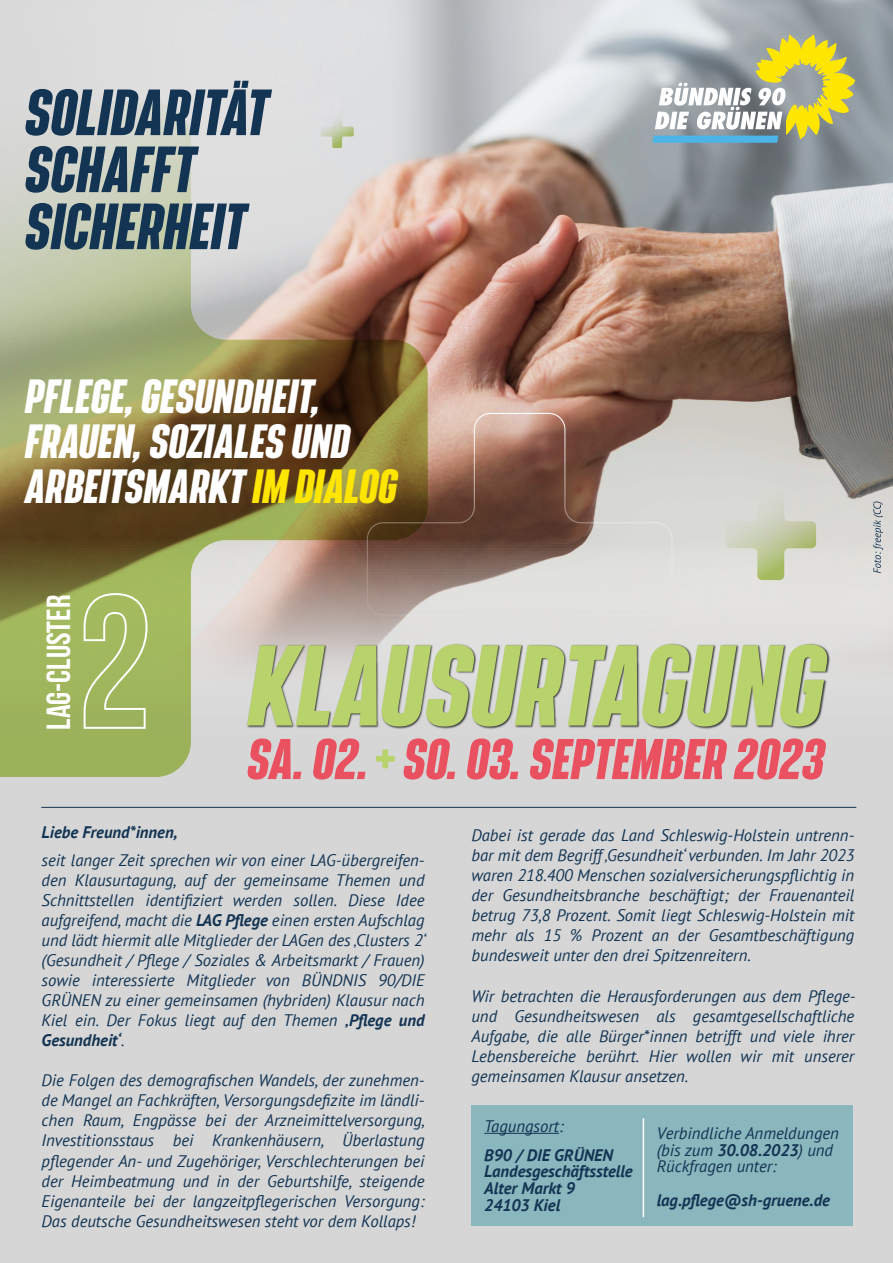
<style>
.page{position:relative;width:893px;height:1263px;background:#fff}
.page>*{position:absolute;margin:0;border:0;box-sizing:border-box;transform-origin:0 0}
.t1{font:italic 700 100.2px "Bereit";color:#b9d36c}
.t2{font:italic 700 57px/57px "Bereit";color:#133453}
.t3{font:italic 700 42px/45px "Bereit";color:#fff}
.t4{font:33.45px "Bebas Neue";color:#fff}
.t5{font:italic 16.65px/20.1px "PT Sans";color:#133453;text-align:justify}
.t6{font:italic 700 16.65px/16.6px "PT Sans";color:#133453}
.s1{color:#ffe600}
.s2{font-weight:700}
</style>
<div class="page">
<img style="left:0;top:0;width:893px;height:524px">
<div style="left:0;top:524px;width:893px;height:739px;background:#d6d6d6"></div>
<svg style="left:0;top:103px;width:428px;height:674px;background:#a8a17f"></svg>
<svg style="left:366px;top:412px;width:307px;height:222px"></svg>
<svg style="left:725px;top:489px;width:91px;height:91px"></svg>
<svg style="left:321px;top:115px;width:33px;height:33px"></svg>
<svg style="left:652px;top:34px;width:203px;height:109px;background:#b3b793"></svg>
<svg style="left:83px;top:592px;width:65px;height:138px;background:#abbf6f"></svg>
<img style="left:245px;top:634px;width:626px;height:120px">
<svg style="left:247px;top:738px;width:54px;height:41px"></svg>
<svg style="left:312px;top:738px;width:54px;height:41px"></svg>
<svg style="left:403px;top:738px;width:52px;height:41px"></svg>
<svg style="left:466px;top:738px;width:52px;height:41px"></svg>
<svg style="left:529px;top:738px;width:298px;height:41px"></svg>
<svg style="left:376px;top:749px;width:19px;height:19px"></svg>
<hr style="left:41px;top:807px;width:815px;height:1px;background:#133453">
<div style="left:471px;top:1105px;width:382px;height:121px;background:#8ab6bd"></div>
<hr style="left:484px;top:1133px;width:75px;height:1px;background:#133453">
<hr style="left:643px;top:1118px;width:1px;height:99px;background:#fff">
<svg style="left:873px;top:501px;width:10px;height:72px"></svg>
<h2 class="t2" style="left:25px;top:84px;width:245px">SOLIDARITÄT<br>SCHAFFT<br>SICHERHEIT</h2>
<h3 class="t3" style="left:25px;top:374px;width:373px">PFLEGE, GESUNDHEIT,<br>FRAUEN, SOZIALES UND<br>ARBEITSMARKT <span class="s1">IM DIALOG</span></h3>
<h3 class="t4" style="left:40px;top:730px;width:136px;rotate:-90deg">lag-cluster</h3>
<h1 class="t1" style="left:248px;top:626px;width:578px">KLAUSURTAGUNG</h1>
<p class="t6" style="left:42px;top:824px;width:137px">Liebe Freund*innen,</p>
<p class="t5" style="left:42px;top:849px;width:386px">seit langer Zeit sprechen wir von einer LAG-übergreifen&shy;den Klausurtagung, auf der gemeinsame Themen und Schnittstellen identifiziert werden sollen. Diese Idee aufgreifend, macht die <span class="s2">LAG Pflege</span> einen ersten Aufschlag und lädt hiermit alle Mitglieder der LAGen des ‚Clusters 2‘ (Gesundheit / Pflege / Soziales &amp; Arbeitsmarkt / Frauen) sowie interessierte Mitglieder von BÜNDNIS 90/DIE GRÜNEN zu einer gemeinsamen (hybriden) Klausur nach Kiel ein. Der Fokus liegt auf den Themen <span class="s2">‚Pflege und Gesundheit‘</span>.</p>
<p class="t5" style="left:42px;top:1070px;width:385px">Die Folgen des demografischen Wandels, der zunehmen&shy;de Mangel an Fachkräften, Versorgungsdefizite im ländli&shy;chen Raum, Engpässe bei der Arzneimittelversorgung, Investitionsstaus bei Krankenhäusern, Überlastung pflegender An- und Zugehöriger, Verschlechterungen bei der Heimbeatmung und in der Geburtshilfe, steigende Eigenanteile bei der langzeitpflegerischen Versorgung:<br>Das deutsche Gesundheitswesen steht vor dem Kollaps!</p>
<p class="t5" style="left:471px;top:825px;width:384px">Dabei ist gerade das Land Schleswig-Holstein untrenn&shy;bar mit dem Begriff ‚Gesundheit‘ verbunden. Im Jahr 2023 waren 218.400 Menschen sozialversicherungspflichtig in der Gesundheitsbranche beschäftigt; der Frauenanteil betrug 73,8 Prozent. Somit liegt Schleswig-Holstein mit mehr als 15 % Prozent an der Gesamtbeschäftigung bundesweit unter den drei Spitzenreitern.</p>
<p class="t5" style="left:471px;top:985px;width:386px">Wir betrachten die Herausforderungen aus dem Pflege&shy;und Gesundheitswesen als gesamtgesellschaftliche Aufgabe, die alle Bürger*innen betrifft und viele ihrer Lebensbereiche berührt. Hier wollen wir mit unserer gemeinsamen Klausur ansetzen.</p>
<p class="t5" style="left:484px;top:1116px;width:81px">Tagungsort:</p>
<p class="t6" style="left:484px;top:1146px;width:150px">B90 / DIE GRÜNEN<br>Landesgeschäftsstelle<br>Alter Markt 9<br>24103 Kiel</p>
<p class="t5" style="left:657px;top:1124px;width:184px;line-height:16.6px;text-align:left">Verbindliche Anmeldungen (bis zum <span class="s2">30.08.2023</span>) und<br>Rückfragen unter:</p>
<p class="t6" style="left:657px;top:1191px;width:175px">lag.pflege@sh-gruene.de</p>
</div>
